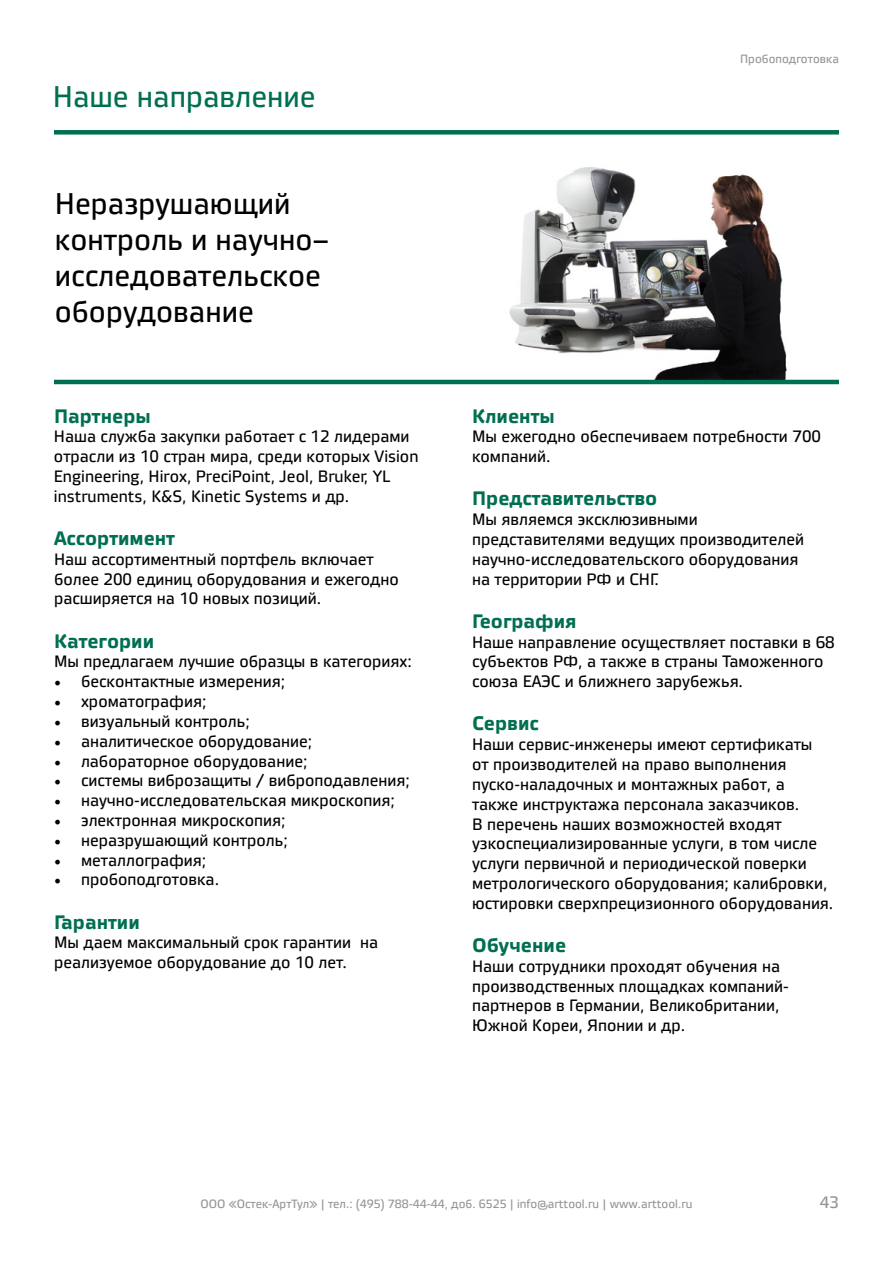
<style>
.page{position:relative;width:893px;height:1263px;background:#fff}
.page>*{position:absolute;margin:0;border:0;box-sizing:border-box;transform-origin:0 0}
.t1{font:30px/36px "Vida 32 Pro";color:#000}
.t2{font:30px "Vida 32 Pro";color:#006f51}
.t3{font:700 19.5px "Vida 32 Pro";color:#006f51}
.t4{font:16.5px/19.8px "Vida 32 Pro";color:#000}
.t5{font:16.5px "Vida 32 Pro";color:#939598}
.t6{font:12px "Vida 32 Pro";color:#939598}
.s1{font-family:"Minion Pro";font-size:18px}
</style>
<div class="page">
<div style="left:54px;top:130px;width:785px;height:5px;background:#006f51"></div>
<img style="left:505px;top:167px;width:286px;height:213px">
<hr style="left:54px;top:380px;width:785px;height:4px;background:#006f51">
<h1 class="t2" style="left:53px;top:75px;width:265px">Наше направление</h1>
<h1 class="t1" style="left:55px;top:184px;width:276px">Неразрушающий контроль и научно– исследовательское оборудование</h1>
<p class="t3" style="left:54px;top:401px;width:98px">Партнеры</p>
<p class="t4" style="left:54px;top:426px;width:366px">Наша служба закупки работает с 12 лидерами отрасли из 10 стран мира, среди которых Vision Engineering, Hirox, PreciPoint, Jeol, Bruker, YL instruments, K&amp;S, Kinetic Systems и др.</p>
<p class="t3" style="left:54px;top:523px;width:123px">Ассортимент</p>
<p class="t4" style="left:54px;top:549px;width:346px">Наш ассортиментный портфель включает более 200 единиц оборудования и ежегодно расширяется на 10 новых позиций.</p>
<p class="t3" style="left:54px;top:626px;width:102px">Категории</p>
<p class="t4" style="left:54px;top:651px;width:360px">Мы предлагаем лучшие образцы в категориях:</p>
<p class="t4" style="left:54px;top:671px;width:233px"><span class="s1">•</span> бесконтактные измерения;</p>
<p class="t4" style="left:54px;top:691px;width:154px"><span class="s1">•</span> хроматография;</p>
<p class="t4" style="left:54px;top:711px;width:197px"><span class="s1">•</span> визуальный контроль;</p>
<p class="t4" style="left:54px;top:730px;width:260px"><span class="s1">•</span> аналитическое оборудование;</p>
<p class="t4" style="left:54px;top:750px;width:255px"><span class="s1">•</span> лабораторное оборудование;</p>
<p class="t4" style="left:54px;top:770px;width:357px"><span class="s1">•</span> системы виброзащиты / виброподавления;</p>
<p class="t4" style="left:54px;top:790px;width:343px"><span class="s1">•</span> научно-исследовательская микроскопия;</p>
<p class="t4" style="left:54px;top:810px;width:233px"><span class="s1">•</span> электронная микроскопия;</p>
<p class="t4" style="left:54px;top:829px;width:235px"><span class="s1">•</span> неразрушающий контроль;</p>
<p class="t4" style="left:54px;top:849px;width:154px"><span class="s1">•</span> металлография;</p>
<p class="t4" style="left:54px;top:869px;width:167px"><span class="s1">•</span> пробоподготовка.</p>
<p class="t3" style="left:54px;top:907px;width:87px">Гарантии</p>
<p class="t4" style="left:54px;top:932px;width:325px">Мы даем максимальный срок гарантии на реализуемое оборудование до 10 лет.</p>
<p class="t6" style="left:740px;top:50px;width:100px">Пробоподготовка</p>
<p class="t3" style="left:472px;top:401px;width:84px">Клиенты</p>
<p class="t4" style="left:472px;top:426px;width:351px">Мы ежегодно обеспечиваем потребности 700 компаний.</p>
<p class="t3" style="left:472px;top:484px;width:187px">Представительство</p>
<p class="t4" style="left:472px;top:509px;width:334px">Мы являемся эксклюзивными представителями ведущих производителей научно-исследовательского оборудования на территории РФ и СНГ.</p>
<p class="t3" style="left:472px;top:606px;width:106px">География</p>
<p class="t4" style="left:472px;top:631px;width:364px">Наше направление осуществляет поставки в 68 субъектов РФ, а также в страны Таможенного союза ЕАЭС и ближнего зарубежья.</p>
<p class="t3" style="left:472px;top:709px;width:68px">Сервис</p>
<p class="t4" style="left:472px;top:734px;width:363px">Наши сервис-инженеры имеют сертификаты<br>от производителей на право выполнения пуско-наладочных и монтажных работ, а также инструктажа персонала заказчиков.<br>В перечень наших возможностей входят узкоспециализированные услуги, в том числе услуги первичной и периодической поверки метрологического оборудования; калибровки, юстировки сверхпрецизионного оборудования.</p>
<p class="t3" style="left:472px;top:930px;width:96px">Обучение</p>
<p class="t4" style="left:472px;top:955px;width:318px">Наши сотрудники проходят обучения на производственных площадках компаний&shy;партнеров в Германии, Великобритании, Южной Кореи, Японии и др.</p>
<p class="t6" style="left:200px;top:1195px;width:494px">ООО «Остек-АртТул» | тел.: (495) 788-44-44, доб. 6525 | info@arttool.ru | www.arttool.ru</p>
<p class="t5" style="left:820px;top:1190px;width:21px">43</p>
</div>
